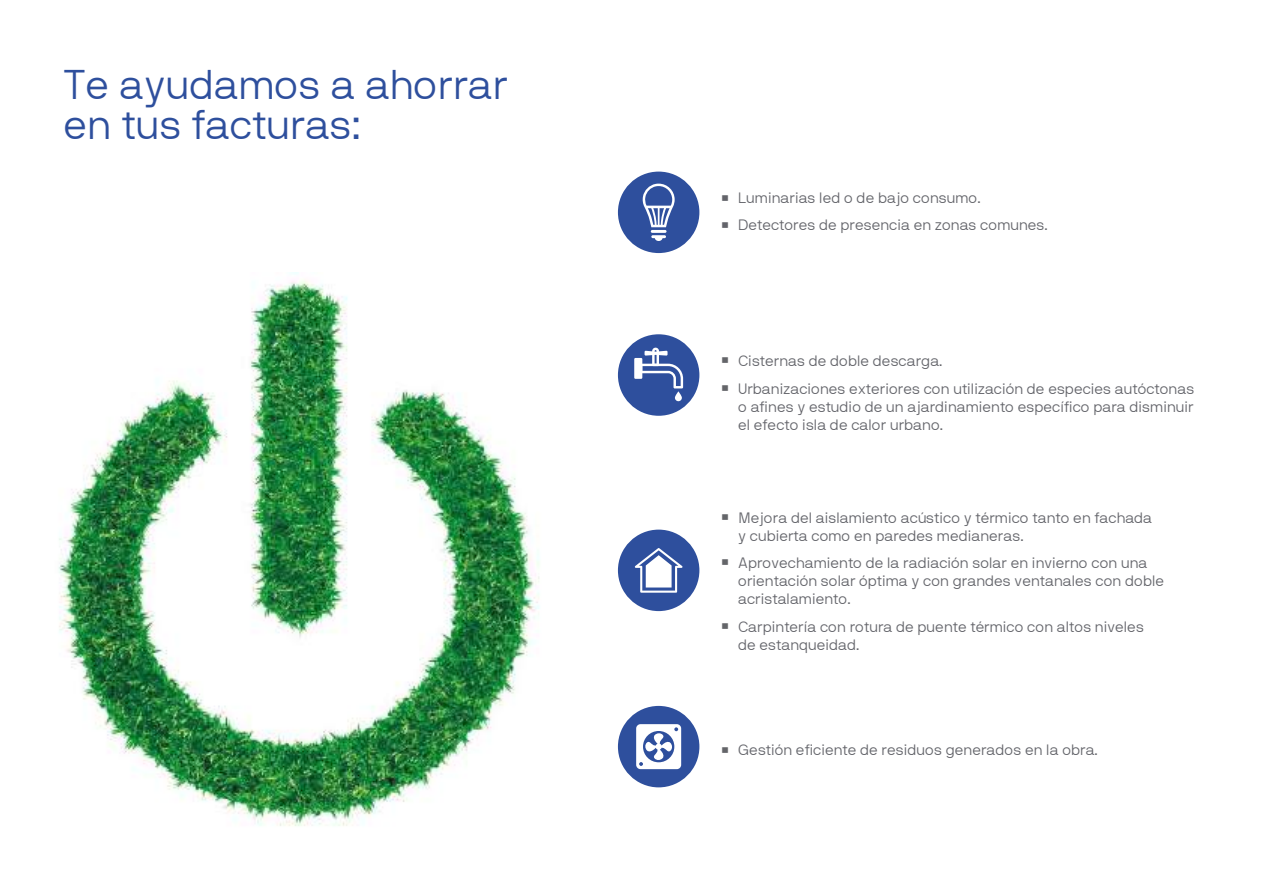
<style>
.page{position:relative;width:1263px;height:893px;background:#fff}
.page>*{position:absolute;margin:0;border:0;box-sizing:border-box;transform-origin:0 0}
.t1{font:41.4px/40.5px "NB International Light Webfont";color:#2e4f9d}
.t2{font:36px "NB International Light Webfont";color:#646569}
.t3{font:36px "NB International Light Webfont";color:#63646a}
.t4{font:15px/18px "NB International Light Webfont";color:#63646a}
</style>
<div class="page">
<img style="left:58px;top:272px;width:482px;height:554px">
<div style="left:618px;top:172px;width:81px;height:81px;background:#2e4f9d;border-radius:50%"></div>
<svg style="left:642px;top:184px;width:33px;height:43px"></svg>
<hr style="left:651px;top:230px;width:15px;height:3px;background:#fff">
<svg style="left:651px;top:235px;width:15px;height:6px"></svg>
<div style="left:618px;top:334px;width:81px;height:82px;background:#2e4f9d;border-radius:50%"></div>
<svg style="left:634px;top:348px;width:49px;height:40px"></svg>
<svg style="left:675px;top:391px;width:7px;height:10px"></svg>
<div style="left:618px;top:530px;width:81px;height:81px;background:#2e4f9d;border-radius:50%"></div>
<svg style="left:635px;top:548px;width:47px;height:45px"></svg>
<div style="left:618px;top:706px;width:81px;height:81px;background:#2e4f9d;border-radius:50%"></div>
<svg style="left:636px;top:724px;width:45px;height:45px"></svg>
<h1 class="t1" style="left:64px;top:64px;width:446px">Te ayudamos a ahorrar en tus facturas:</h1>
<h2 class="t3" style="left:721px;top:178px;width:9px">·</h2>
<p class="t4" style="left:738px;top:189px;width:244px">Luminarias led o de bajo consumo.</p>
<h2 class="t3" style="left:721px;top:205px;width:9px">·</h2>
<p class="t4" style="left:738px;top:216px;width:311px">Detectores de presencia en zonas comunes.</p>
<h2 class="t2" style="left:721px;top:340px;width:9px">·</h2>
<p class="t4" style="left:738px;top:351px;width:206px">Cisternas de doble descarga.</p>
<h2 class="t2" style="left:721px;top:368px;width:9px">·</h2>
<p class="t4" style="left:738px;top:379px;width:458px;text-align:justify">Urbanizaciones exteriores con utilización de especies autóctonas o afines y estudio de un ajardinamiento específico para disminuir el efecto isla de calor urbano.</p>
<h2 class="t2" style="left:721px;top:497px;width:9px">·</h2>
<p class="t4" style="left:738px;top:508px;width:416px">Mejora del aislamiento acústico y térmico tanto en fachada y cubierta como en paredes medianeras.</p>
<h2 class="t2" style="left:721px;top:542px;width:9px">·</h2>
<p class="t4" style="left:738px;top:553px;width:427px">Aprovechamiento de la radiación solar en invierno con una orientación solar óptima y con grandes ventanales con doble acristalamiento.</p>
<h2 class="t2" style="left:721px;top:606px;width:9px">·</h2>
<p class="t4" style="left:738px;top:617px;width:407px">Carpintería con rotura de puente térmico con altos niveles de estanqueidad.</p>
<h2 class="t2" style="left:721px;top:730px;width:9px">·</h2>
<p class="t4" style="left:738px;top:741px;width:361px">Gestión eficiente de residuos generados en la obra.</p>
</div>
